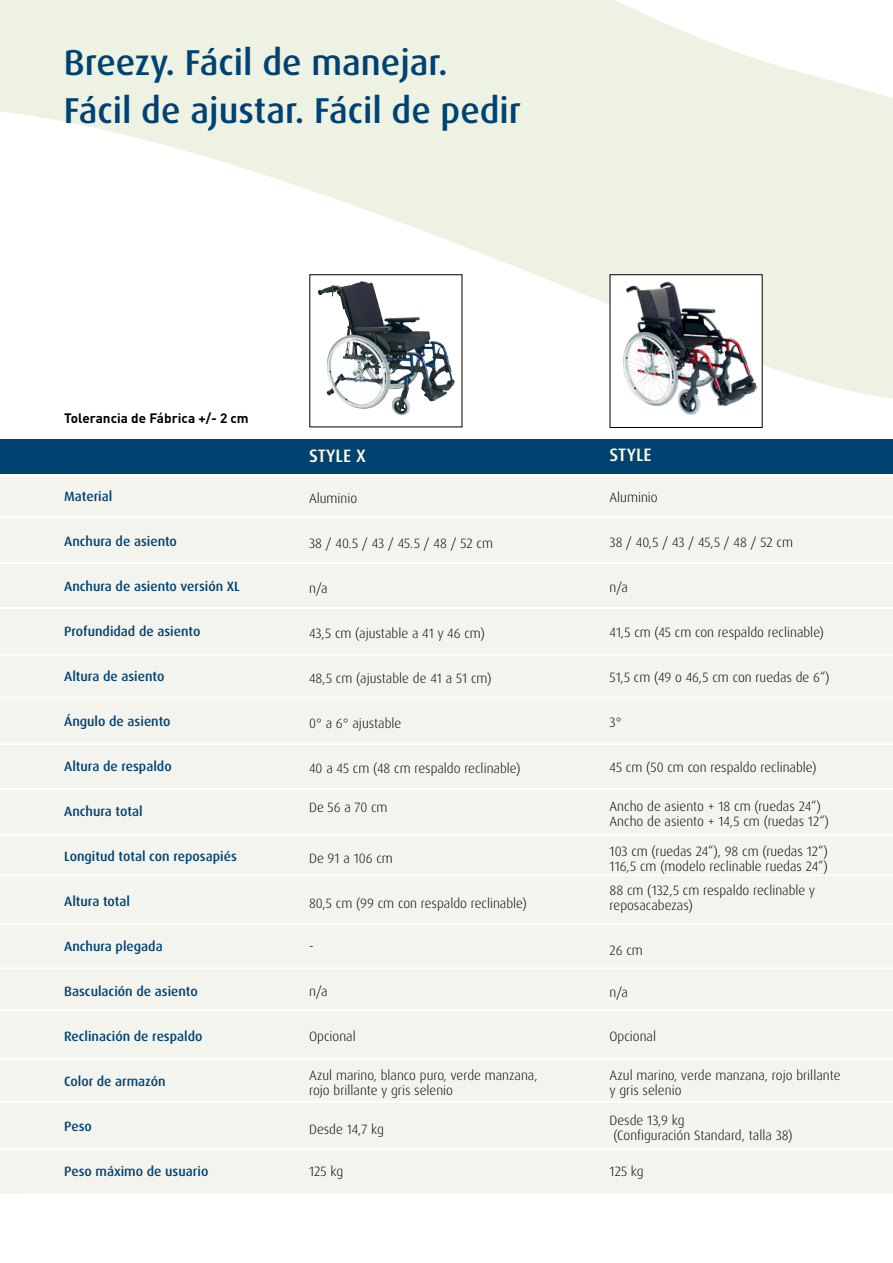
<style>
.page{position:relative;width:893px;height:1263px;background:#fff}
.page>*{position:absolute;margin:0;border:0;box-sizing:border-box;transform-origin:0 0}
.t1{font:500 36px/48px "Dax OT";color:#004272}
.t2{font:500 18px "Dax OT";color:#fffae3}
.t3{font:300 13.5px/15px "Dax OT";color:#000}
.t4{font:500 13.5px "Dax OT";color:#004272}
.t5{font:700 13.5px "DINOT";color:#000}
</style>
<div class="page">
<div style="left:0;top:477px;width:893px;height:717px;background:#f4f4ef"></div>
<hr style="left:0;top:517px;width:893px;height:1px;background:#fff">
<hr style="left:0;top:562px;width:893px;height:2px;background:#fff">
<hr style="left:0;top:607px;width:893px;height:2px;background:#fff">
<hr style="left:0;top:654px;width:893px;height:1px;background:#fff">
<hr style="left:0;top:697px;width:893px;height:1px;background:#fff">
<hr style="left:0;top:743px;width:893px;height:2px;background:#fff">
<hr style="left:0;top:788px;width:893px;height:2px;background:#fff">
<hr style="left:0;top:834px;width:893px;height:1px;background:#fff">
<hr style="left:0;top:875px;width:893px;height:1px;background:#fff">
<hr style="left:0;top:923px;width:893px;height:2px;background:#fff">
<hr style="left:0;top:967px;width:893px;height:2px;background:#fff">
<hr style="left:0;top:1009px;width:893px;height:2px;background:#fff">
<hr style="left:0;top:1058px;width:893px;height:1px;background:#fff">
<hr style="left:0;top:1101px;width:893px;height:1px;background:#fff">
<hr style="left:0;top:1148px;width:893px;height:2px;background:#fff">
<hr style="left:22px;top:1193px;width:871px;height:2px;background:#fff">
<div style="left:0;top:439px;width:893px;height:34px;background:#004272"></div>
<svg style="left:0;top:0;width:893px;height:412px;fill:#eef2e3"></svg>
<img style="left:612px;top:276px;width:149px;height:139px">
<div style="left:610px;top:274px;width:153px;height:154px;border:1px solid #000"></div>
<svg style="left:311px;top:276px;width:149px;height:140px"></svg>
<img style="left:318px;top:276px;width:31px;height:81px">
<h1 class="t1" style="left:64px;top:39px;width:459px">Breezy. Fácil de manejar.<br>Fácil de ajustar. Fácil de pedir</h1>
<p class="t5" style="left:64px;top:409px;width:186px">Tolerancia de Fábrica +/- 2 cm</p>
<p class="t4" style="left:64px;top:487px;width:50px">Material</p>
<p class="t4" style="left:64px;top:532px;width:114px">Anchura de asiento</p>
<p class="t4" style="left:64px;top:577px;width:177px">Anchura de asiento versión XL</p>
<p class="t4" style="left:64px;top:622px;width:138px">Profundidad de asiento</p>
<p class="t4" style="left:64px;top:667px;width:102px">Altura de asiento</p>
<p class="t4" style="left:64px;top:712px;width:108px">Ángulo de asiento</p>
<p class="t4" style="left:64px;top:757px;width:109px">Altura de respaldo</p>
<p class="t4" style="left:64px;top:802px;width:80px">Anchura total</p>
<p class="t4" style="left:64px;top:847px;width:174px">Longitud total con reposapiés</p>
<p class="t4" style="left:64px;top:892px;width:67px">Altura total</p>
<p class="t4" style="left:64px;top:937px;width:100px">Anchura plegada</p>
<p class="t4" style="left:64px;top:982px;width:135px">Basculación de asiento</p>
<p class="t4" style="left:64px;top:1027px;width:140px">Reclinación de respaldo</p>
<p class="t4" style="left:64px;top:1072px;width:103px">Color de armazón</p>
<p class="t4" style="left:64px;top:1117px;width:29px">Peso</p>
<p class="t4" style="left:64px;top:1162px;width:146px">Peso máximo de usuario</p>
<h2 class="t2" style="left:309px;top:444px;width:58px">STYLE X</h2>
<p class="t3" style="left:309px;top:491px;width:50px">Aluminio</p>
<p class="t3" style="left:309px;top:536px;width:185px">38 / 40.5 / 43 / 45.5 / 48 / 52 cm</p>
<p class="t3" style="left:309px;top:581px;width:20px">n/a</p>
<p class="t3" style="left:309px;top:626px;width:177px">43,5 cm (ajustable a 41 y 46 cm)</p>
<p class="t3" style="left:309px;top:671px;width:184px">48,5 cm (ajustable de 41 a 51 cm)</p>
<p class="t3" style="left:309px;top:716px;width:94px">0° a 6° ajustable</p>
<p class="t3" style="left:309px;top:761px;width:213px">40 a 45 cm (48 cm respaldo reclinable)</p>
<p class="t3" style="left:309px;top:800px;width:80px">De 56 a 70 cm</p>
<p class="t3" style="left:309px;top:851px;width:85px">De 91 a 106 cm</p>
<p class="t3" style="left:309px;top:896px;width:219px">80,5 cm (99 cm con respaldo reclinable)</p>
<p class="t3" style="left:309px;top:939px;width:6px">-</p>
<p class="t3" style="left:309px;top:984px;width:20px">n/a</p>
<p class="t3" style="left:309px;top:1029px;width:48px">Opcional</p>
<p class="t3" style="left:309px;top:1068px;width:230px">Azul marino, blanco puro, verde manzana, rojo brillante y gris selenio</p>
<p class="t3" style="left:309px;top:1122px;width:76px">Desde 14,7 kg</p>
<p class="t3" style="left:309px;top:1164px;width:36px">125 kg</p>
<h2 class="t2" style="left:610px;top:443px;width:44px">STYLE</h2>
<p class="t3" style="left:610px;top:490px;width:50px">Aluminio</p>
<p class="t3" style="left:610px;top:535px;width:185px">38 / 40,5 / 43 / 45,5 / 48 / 52 cm</p>
<p class="t3" style="left:610px;top:580px;width:20px">n/a</p>
<p class="t3" style="left:610px;top:625px;width:216px">41,5 cm (45 cm con respaldo reclinable)</p>
<p class="t3" style="left:610px;top:670px;width:222px">51,5 cm (49 o 46,5 cm con ruedas de 6“)</p>
<p class="t3" style="left:610px;top:715px;width:13px">3°</p>
<p class="t3" style="left:610px;top:760px;width:208px">45 cm (50 cm con respaldo reclinable)</p>
<p class="t3" style="left:610px;top:799px;width:221px">Ancho de asiento + 18 cm (ruedas 24“)<br>Ancho de asiento + 14,5 cm (ruedas 12“)</p>
<p class="t3" style="left:610px;top:844px;width:220px">103 cm (ruedas 24“), 98 cm (ruedas 12“)<br>116,5 cm (modelo reclinable ruedas 24“)</p>
<p class="t3" style="left:610px;top:883px;width:207px">88 cm (132,5 cm respaldo reclinable y reposacabezas)</p>
<p class="t3" style="left:610px;top:943px;width:35px">26 cm</p>
<p class="t3" style="left:610px;top:985px;width:20px">n/a</p>
<p class="t3" style="left:610px;top:1029px;width:48px">Opcional</p>
<p class="t3" style="left:610px;top:1068px;width:232px">Azul marino, verde manzana, rojo brillante y gris selenio</p>
<p class="t3" style="left:610px;top:1113px;width:185px">Desde 13,9 kg<br>(Configuración Standard, talla 38)</p>
<p class="t3" style="left:610px;top:1164px;width:36px">125 kg</p>
</div>
